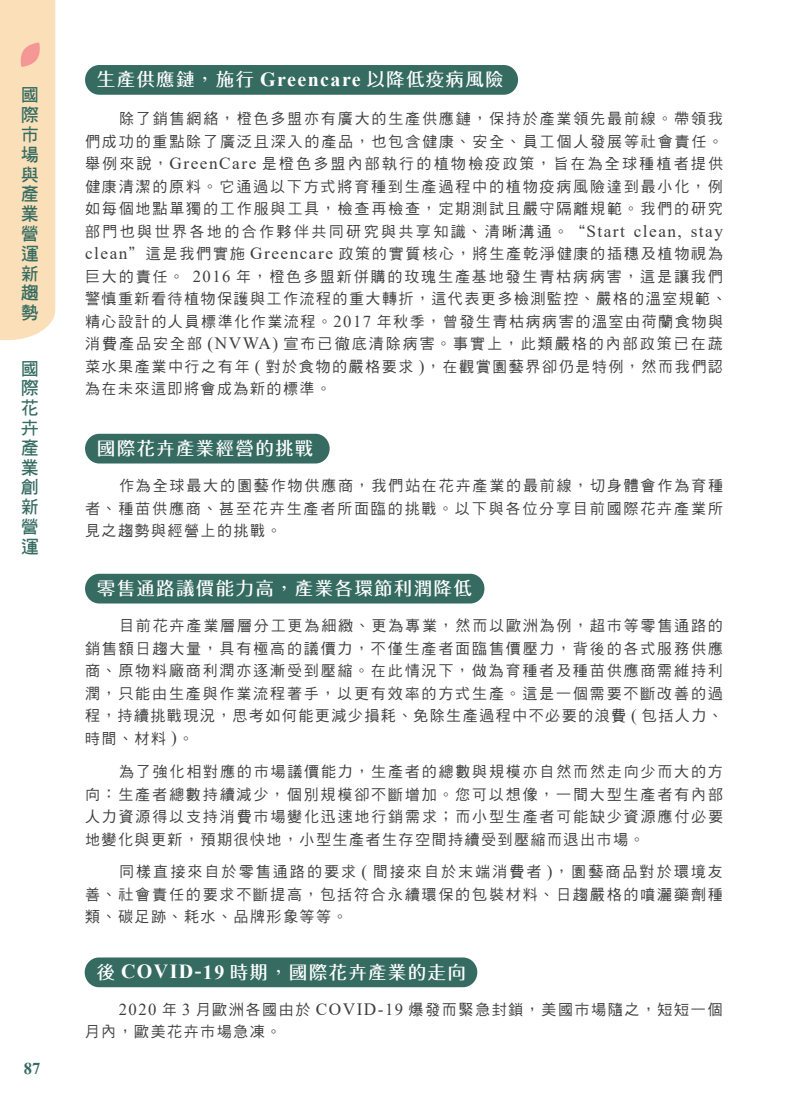
<style>
.page{position:relative;width:808px;height:1106px;background:#fff}
.page>*{position:absolute;margin:0;border:0;box-sizing:border-box;transform-origin:0 0}
.t1{font:500 18px "Folk Pro";letter-spacing:.1em;color:#fff}
.t2{font:18px/19.8px "DF Hei W7 WIN BF";color:#356b61;text-align:justify}
.t3{font:700 16.5px "Times New Roman";color:#356b61}
.內文{font:15px/22.5px "DF Hei W5 WIN BF";letter-spacing:.125em;color:#3e3e3f;text-align:justify}
.s1{font-family:"Adobe Ming Std";font-weight:300}
.s2{font-family:"Times New Roman";font-weight:700;font-size:19.95px}
.s3{font-family:"Times New Roman";font-size:17.25px}
.s4{font-family:"Times New Roman";font-size:16.65px}
</style>
<div class="page">
<div style="left:85px;top:65px;width:433px;height:30px;background:#356b61;border-radius:14px"></div>
<div style="left:85px;top:574px;width:399px;height:29px;background:#356b61;border-radius:14px"></div>
<div style="left:85px;top:957px;width:392px;height:30px;background:#356b61;border-radius:14px"></div>
<div style="left:85px;top:434px;width:245px;height:29px;background:#356b61;border-radius:14px"></div>
<div style="left:0;top:0;width:55px;height:340px;background:#fbdfb8"></div>
<p class="t2" style="left:21px;top:85px;width:19px">國際市場與產業營運新趨勢</p>
<p class="t2" style="left:21px;top:358px;width:19px">國際花卉產業創新營運</p>
<p class="t3" style="left:24px;top:1056px;width:18px">87</p>
<p class="t1" style="left:97px;top:64px;width:408px">生產供應鏈<span class="s1">，</span>施行 <span class="s2">Greencare</span> 以降低疫病風險</p>
<p class="內文" style="left:85px;top:107px;width:643px;text-align:left;text-indent:34px">除了銷售網絡，橙色多盟亦有廣大的生產供應鏈，保持於產業領先最前線。帶領我們成功的重點除了廣泛且深入的產品，也包含健康、安全、員工個人發展等社會責任。舉例來說，<span class="s3">GreenCare</span> 是橙色多盟內部執行的植物檢疫政策，旨在為全球種植者提供健康清潔的原料。它通過以下方式將育種到生產過程中的植物疫病風險達到最小化，例如每個地點單獨的工作服與工具，檢查再檢查，定期測試且嚴守隔離規範。我們的研究部門也與世界各地的合作夥伴共同研究與共享知識、清晰溝通。“<span class="s3">Start clean, stay clean</span>＂這是我們實施 <span class="s3">Greencare</span> 政策的實質核心，將生產乾淨健康的插穗及植物視為巨大的責任。 <span class="s4">2016</span> 年，橙色多盟新併購的玫瑰生產基地發生青枯病病害，這是讓我們警慎重新看待植物保護與工作流程的重大轉折，這代表更多檢測監控、嚴格的溫室規範、精心設計的人員標準化作業流程。<span class="s4">2017</span> 年秋季，曾發生青枯病病害的溫室由荷蘭食物與消費產品安全部 <span class="s3">(NVWA)</span> 宣布已徹底清除病害。事實上，此類嚴格的內部政策已在蔬菜水果產業中行之有年 <span class="s3">(</span> 對於食物的嚴格要求 <span class="s3">)</span>，在觀賞園藝界卻仍是特例，然而我們認為在未來這即將會成為新的標準。</p>
<p class="t1" style="left:97px;top:433px;width:217px">國際花卉產業經營的挑戰</p>
<p class="內文" style="left:85px;top:474px;width:639px;text-indent:34px">作為全球最大的園藝作物供應商，我們站在花卉產業的最前線，切身體會作為育種者、種苗供應商、甚至花卉生產者所面臨的挑戰。以下與各位分享目前國際花卉產業所見之趨勢與經營上的挑戰。</p>
<p class="t1" style="left:97px;top:573px;width:376px">零售通路議價能力高<span class="s1">，</span>產業各環節利潤降低</p>
<p class="內文" style="left:85px;top:614px;width:639px;text-indent:34px">目前花卉產業層層分工更為細緻、更為專業，然而以歐洲為例，超市等零售通路的銷售額日趨大量，具有極高的議價力，不僅生產者面臨售價壓力，背後的各式服務供應商、原物料廠商利潤亦逐漸受到壓縮。在此情況下，做為育種者及種苗供應商需維持利潤，只能由生產與作業流程著手，以更有效率的方式生產。這是一個需要不斷改善的過程，持續挑戰現況，思考如何能更減少損耗、免除生產過程中不必要的浪費 <span class="s3">(</span> 包括人力、時間、材料 <span class="s3">)</span>。</p>
<p class="內文" style="left:85px;top:760px;width:639px;text-indent:34px">為了強化相對應的市場議價能力，生產者的總數與規模亦自然而然走向少而大的方向：生產者總數持續減少，個別規模卻不斷增加。您可以想像，一間大型生產者有內部人力資源得以支持消費市場變化迅速地行銷需求；而小型生產者可能缺少資源應付必要地變化與更新，預期很快地，小型生產者生存空間持續受到壓縮而退出市場。</p>
<p class="內文" style="left:85px;top:860px;width:639px;text-indent:34px">同樣直接來自於零售通路的要求 <span class="s3">(</span> 間接來自於末端消費者 <span class="s3">)</span>，園藝商品對於環境友善、社會責任的要求不斷提高，包括符合永續環保的包裝材料、日趨嚴格的噴灑藥劑種類、碳足跡、耗水、品牌形象等等。</p>
<p class="t1" style="left:97px;top:956px;width:370px">後 <span class="s2">COVID-19</span> 時期<span class="s1">，</span>國際花卉產業的走向</p>
<p class="內文" style="left:85px;top:998px;width:639px;text-indent:34px"><span class="s4">2020</span> 年 <span class="s4">3</span> 月歐洲各國由於 <span class="s3">COVID-</span><span class="s4">19</span> 爆發而緊急封鎖，美國市場隨之，短短一個月內，歐美花卉市場急凍。</p>
</div>
